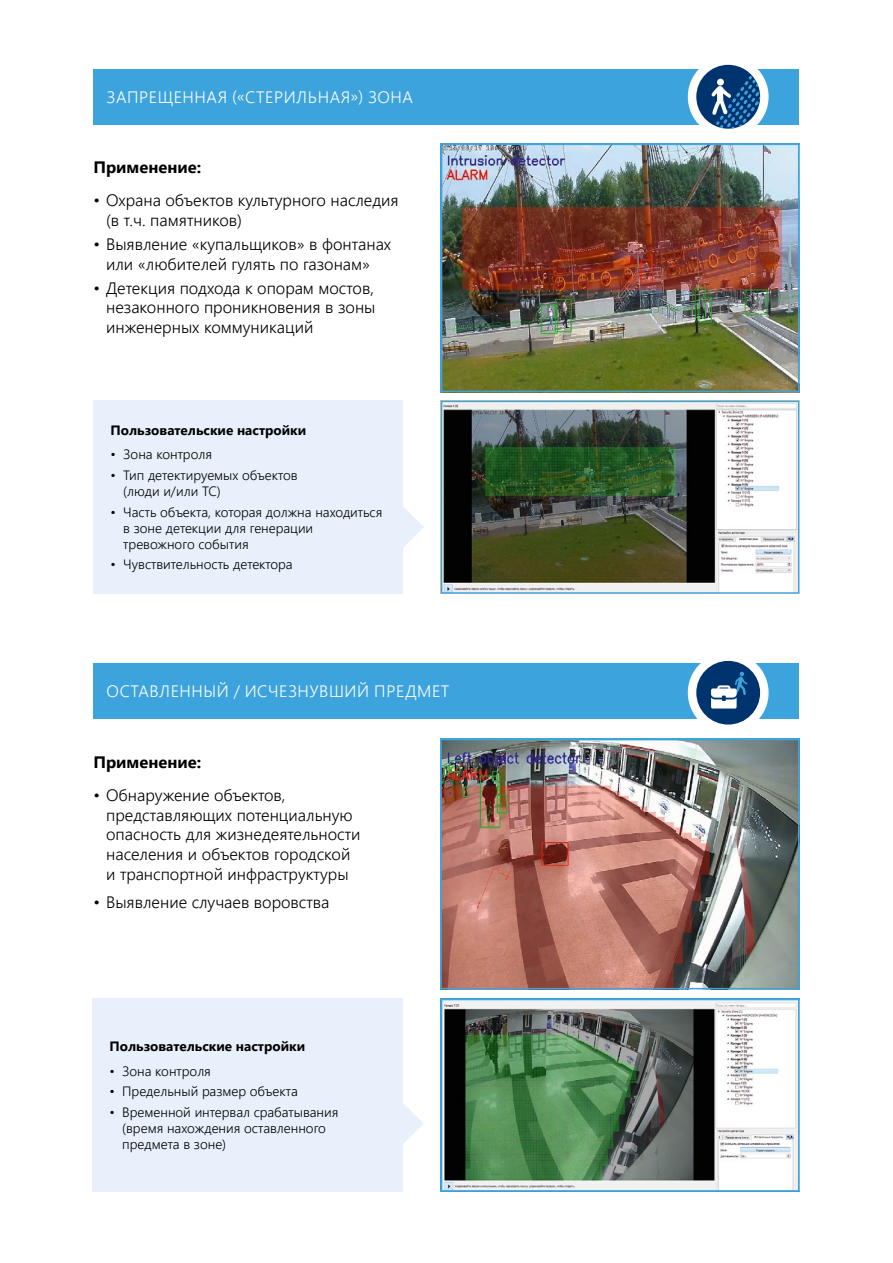
<style>
.page{position:relative;width:893px;height:1263px;background:#fff}
.page>*{position:absolute;margin:0;border:0;box-sizing:border-box;transform-origin:0 0}
.t1{font:300 16.5px/19.8px "Segoe UI";color:#000}
.t2{font:300 16.5px "Segoe UI";letter-spacing:.035em;color:#fff}
.t3{font:700 16.5px "Segoe UI";color:#000}
.t4{font:300 13.5px/16.2px "Segoe UI";color:#000}
.t5{font:700 13.5px "Segoe UI";color:#000}
</style>
<div class="page">
<div style="left:94px;top:69px;width:705px;height:55px;background:#3ca3dc"></div>
<div style="left:94px;top:664px;width:705px;height:55px;background:#3ca3dc"></div>
<div style="left:688px;top:652px;width:81px;height:81px;background:#fff;border-radius:50%"></div>
<div style="left:688px;top:56px;width:81px;height:81px;background:#fff;border-radius:50%"></div>
<img style="left:444px;top:404px;width:352px;height:187px">
<div style="left:441px;top:401px;width:358px;height:193px;border:2px solid #42a3db"></div>
<div style="left:92px;top:998px;width:311px;height:194px;background:#e8f1fb"></div>
<div style="left:94px;top:401px;width:309px;height:193px;background:#e8f1fb"></div>
<svg style="left:696px;top:65px;width:64px;height:64px"></svg>
<div style="left:717px;top:79px;width:7px;height:7px;background:#fff;border-radius:50%"></div>
<div style="left:696px;top:661px;width:64px;height:63px;background:#00346f;border-radius:50%"></div>
<svg style="left:711px;top:672px;width:36px;height:36px"></svg>
<img style="left:444px;top:146px;width:352px;height:243px">
<div style="left:441px;top:143px;width:358px;height:249px;border:2px solid #42a3db"></div>
<img style="left:443px;top:741px;width:353px;height:245px">
<div style="left:440px;top:738px;width:359px;height:251px;border:2px solid #42a3db"></div>
<img style="left:444px;top:1001px;width:352px;height:188px">
<div style="left:441px;top:998px;width:358px;height:194px;border:2px solid #42a3db"></div>
<svg style="left:403px;top:1103px;width:21px;height:41px"></svg>
<svg style="left:403px;top:507px;width:21px;height:41px"></svg>
<p class="t2" style="left:107px;top:84px;width:308px">ЗАПРЕЩЕННАЯ («СТЕРИЛЬНАЯ») ЗОНА</p>
<p class="t3" style="left:93px;top:154px;width:109px">Применение:</p>
<p class="t1" style="left:106px;top:190px;width:294px;text-indent:-13px">• Охрана объектов культурного наследия (в т.ч. памятников)</p>
<p class="t1" style="left:93px;top:233px;width:299px;text-align:center">• Выявление «купальщиков» в фонтанах или «любителей гулять по газонам»</p>
<p class="t1" style="left:106px;top:277px;width:271px;text-align:justify;text-indent:-13px">• Детекция подхода к опорам мостов, незаконного проникновения в зоны инженерных коммуникаций</p>
<p class="t5" style="left:111px;top:419px;width:197px">Пользовательские настройки</p>
<p class="t4" style="left:111px;top:446px;width:103px">• Зона контроля</p>
<p class="t4" style="left:123px;top:467px;width:176px;text-indent:-13px">• Тип детектируемых объектов (люди и/или ТС)</p>
<p class="t4" style="left:123px;top:503px;width:261px;text-indent:-13px">• Часть объекта, которая должна находиться в зоне детекции для генерации тревожного события</p>
<p class="t4" style="left:111px;top:556px;width:184px">• Чувствительность детектора</p>
<p class="t2" style="left:107px;top:678px;width:344px">ОСТАВЛЕННЫЙ / ИСЧЕЗНУВШИЙ ПРЕДМЕТ</p>
<p class="t3" style="left:93px;top:749px;width:109px">Применение:</p>
<p class="t1" style="left:106px;top:784px;width:256px;text-indent:-13px">• Обнаружение объектов, представляющих потенциальную опасность для жизнедеятельности населения и объектов городской и транспортной инфраструктуры</p>
<p class="t1" style="left:93px;top:892px;width:237px">• Выявление случаев воровства</p>
<p class="t5" style="left:109px;top:1035px;width:197px">Пользовательские настройки</p>
<p class="t4" style="left:109px;top:1063px;width:103px">• Зона контроля</p>
<p class="t4" style="left:109px;top:1083px;width:190px">• Предельный размер объекта</p>
<p class="t4" style="left:122px;top:1103px;width:218px;text-indent:-13px">• Временной интервал срабатывания (время нахождения оставленного предмета в зоне)</p>
</div>
